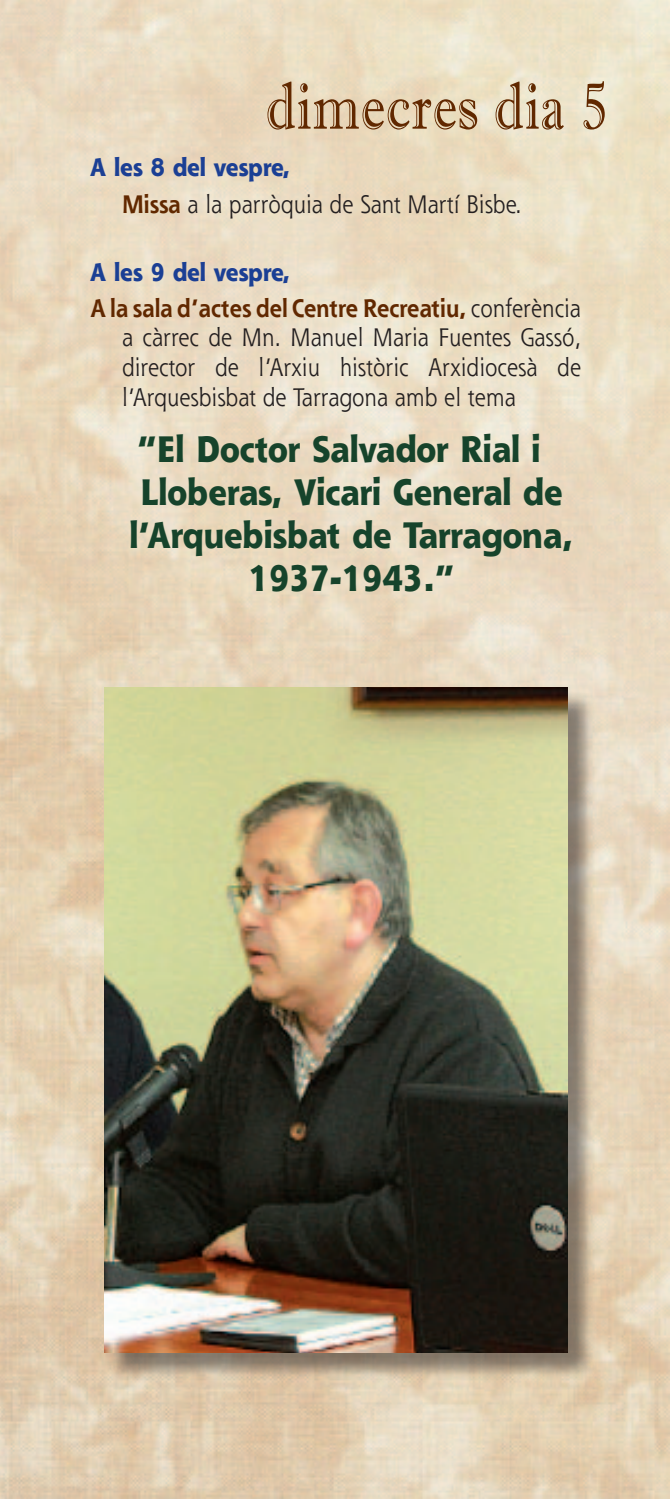
<style>
.page{position:relative;width:670px;height:1499px;background:#fff}
.page>*{position:absolute;margin:0;border:0;box-sizing:border-box;transform-origin:0 0}
.t1{font:67.5px "Imprint MT Shadow";letter-spacing:.02em;color:#612800;scale:.8 1}
.t2{font:800 36px "Shannon";color:#16432b;scale:.9 1}
.t3{font:24.75px/29.7px "Shannon";color:#231f20;scale:.9 1}
.t4{font:700 24.75px/36px "Shannon";color:#612800;scale:.9 1}
.s1{font-weight:800;color:#1b3f94}
.s2{font-weight:700;color:#612800}
.s3{font-weight:400;color:#231f20}
</style>
<div class="page">
<img style="left:0;top:0;width:670px;height:1499px">
<div style="left:108px;top:691px;width:487px;height:689px;background:#231f20;opacity:.5"></div>
<img style="left:104px;top:687px;width:463px;height:665px">
<h1 class="t1" style="left:266px;top:66px;width:429px">dimecres dia 5</h1>
<p class="t3" style="left:122px;top:149px;width:446px;line-height:36px;text-indent:-32px"><span class="s1">A les 8 del vespre,<br></span><span class="s2">Missa</span> a la parròquia de Sant Martí Bisbe.</p>
<p class="t4" style="left:90px;top:253px;width:547px"><span class="s1">A les 9 del vespre,<br></span>A la sala d’actes del Centre Recreatiu, <span class="s3">conferència</span></p>
<p class="t3" style="left:122px;top:322px;width:511px;text-align:justify">a càrrec de Mn. Manuel Maria Fuentes Gassó, director de l’Arxiu històric Arxidiocesà de l’Arquesbisbat de Tarragona amb el tema</p>
<h2 class="t2" style="left:137px;top:425px;width:450px">“El Doctor Salvador Rial i</h2>
<h2 class="t2" style="left:140px;top:468px;width:470px">Lloberas, Vicari General de</h2>
<h2 class="t2" style="left:129px;top:512px;width:495px">l’Arquebisbat de Tarragona,</h2>
<h2 class="t2" style="left:248px;top:555px;width:230px">1937-1943.”</h2>
</div>
